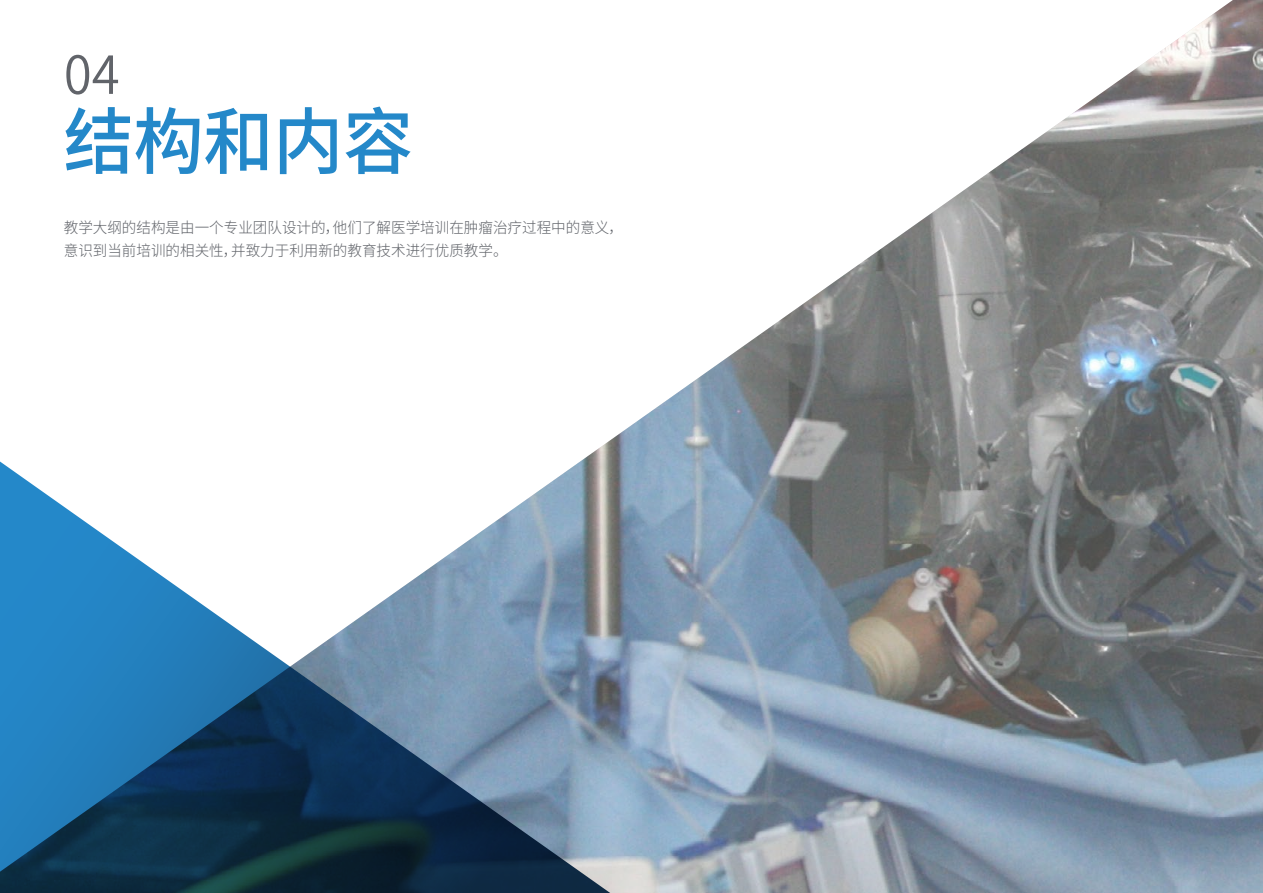
<style>
.page{position:relative;width:1263px;height:893px;background:#fff}
.page>*{position:absolute;margin:0;border:0;box-sizing:border-box;transform-origin:0 0}
.t1{font:500 72px "Source Han Sans CN";color:#2488c9}
.t2{font:52.5px "Source Han Sans CN";color:#61646a}
.t3{font:300 15px/22.5px "Source Han Sans CN";color:#61646a}
</style>
<div class="page">
<img style="left:602px;top:0;width:661px;height:893px">
<svg style="left:0;top:446px;width:640px;height:447px"></svg>
<h2 class="t2" style="left:64px;top:45px;width:57px">04</h2>
<h1 class="t1" style="left:64px;top:101px;width:351px">结构和内容</h1>
<p class="t3" style="left:64px;top:217px;width:561px">教学大纲的结构是由一个专业团队设计的，他们了解医学培训在肿瘤治疗过程中的意义，意识到当前培训的相关性，并致力于利用新的教育技术进行优质教学。</p>
</div>
